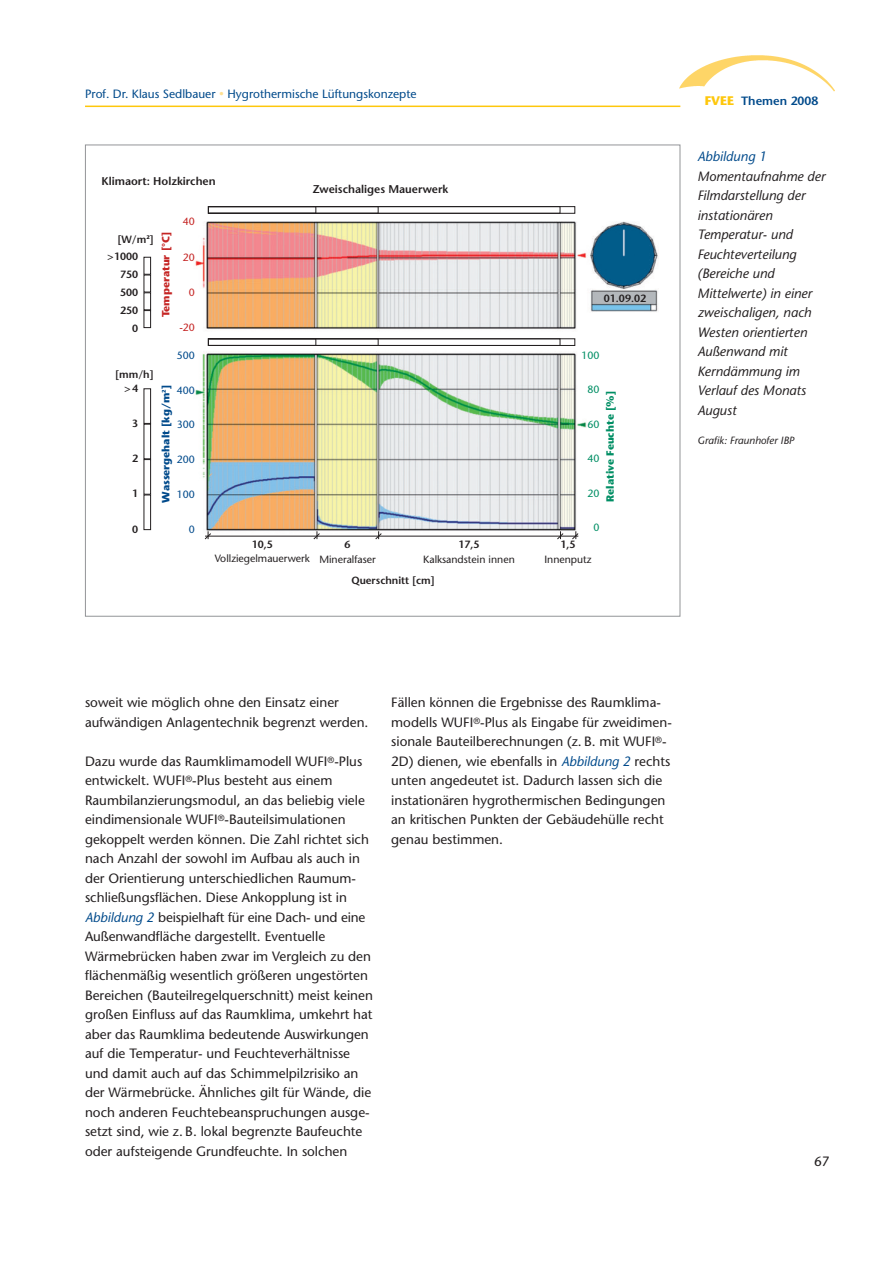
<style>
.page{position:relative;width:893px;height:1263px;background:#fff}
.page>*{position:absolute;margin:0;border:0;box-sizing:border-box;transform-origin:0 0}
.t1{font:13.5px/19.5px "Stone Sans";color:#231f20}
.t2{font:italic 13.5px/19.5px "Stone Sans";color:#231f20}
.t3{font:12px "Stone Sans";color:#004a8b}
.t4{font:600 12px "Stone Sans";color:#004a8b}
.t5{font:600 11.25px "Stone Sans";color:#231f20}
.t6{font:10.5px/15px "Stone Sans";color:#231f20;text-align:center}
.t7{font:600 10.5px/18px "Stone Sans";color:#231f20;text-align:right}
.t8{font:italic 10.5px "Stone Sans";color:#231f20}
.t9{font:700 10.5px "Stone Sans";color:#008e64}
.t10{font:700 10.5px "Stone Sans";color:#004a8b}
.t11{font:10.5px "Stone Sans";color:#004a8b}
.t12{font:700 10.5px "Stone Sans";color:#c52524}
.t13{font:10.5px "Stone Sans";color:#008e64}
.t14{font:10.5px "Stone Sans";color:#c52524}
.t15{font:700 5.25px "Stone Sans";color:#004a8b}
.s1{font-size:9.75px;color:#ffe092}
.s2{font-size:10.5px}
.s3{font-weight:600}
.s4{font-weight:700;font-size:12.45px;color:#fec70c}
.s5{color:#004a8b}
.s6{font-style:italic;color:#004a8b}
</style>
<div class="page">
<img style="left:143px;top:206px;width:515px;height:330px">
<div style="left:208px;top:206px;width:367px;height:8px;border:1px solid #231f20"></div>
<div style="left:208px;top:206px;width:352px;height:8px;border:1px solid #231f20"></div>
<div style="left:208px;top:206px;width:170px;height:8px;border:1px solid #231f20"></div>
<div style="left:208px;top:206px;width:108px;height:8px;border:1px solid #231f20"></div>
<div style="left:208px;top:338px;width:367px;height:8px;border:1px solid #231f20"></div>
<div style="left:208px;top:338px;width:352px;height:8px;border:1px solid #231f20"></div>
<div style="left:208px;top:338px;width:170px;height:8px;border:1px solid #231f20"></div>
<div style="left:208px;top:338px;width:108px;height:8px;border:1px solid #231f20"></div>
<div style="left:144px;top:388px;width:7px;height:36px;border:1px solid #231f20"></div>
<div style="left:144px;top:424px;width:7px;height:35px;border:1px solid #231f20"></div>
<div style="left:144px;top:459px;width:7px;height:36px;border:1px solid #231f20"></div>
<div style="left:144px;top:495px;width:7px;height:35px;border:1px solid #231f20"></div>
<div style="left:144px;top:257px;width:7px;height:18px;border:1px solid #231f20"></div>
<div style="left:144px;top:275px;width:7px;height:17px;border:1px solid #231f20"></div>
<div style="left:144px;top:292px;width:7px;height:18px;border:1px solid #231f20"></div>
<div style="left:144px;top:310px;width:7px;height:18px;border:1px solid #231f20"></div>
<svg style="left:204px;top:531px;width:7px;height:9px"></svg>
<hr style="left:205px;top:536px;width:373px;height:1px;background:#231f20">
<svg style="left:313px;top:531px;width:7px;height:9px"></svg>
<svg style="left:375px;top:531px;width:7px;height:9px"></svg>
<svg style="left:557px;top:531px;width:7px;height:9px"></svg>
<svg style="left:572px;top:531px;width:7px;height:9px"></svg>
<hr style="left:85px;top:106px;width:595px;height:1px;background:#fec70c">
<img style="left:679px;top:55px;width:156px;height:37px">
<p class="t3" style="left:85px;top:89px;width:333px">Prof. Dr. Klaus Sedlbauer <span class="s1">•</span> Hygrothermische Lüftungskonzepte</p>
<p class="t5" style="left:101px;top:176px;width:116px">Klimaort: Holzkirchen</p>
<p class="t7" style="left:118px;top:231px;width:37px">[W/m<sup>2</sup>]</p>
<p class="t7" style="left:107px;top:248px;width:32px">&gt;1000<br>750<br>500<br>250<br>0</p>
<p class="t14" style="left:183px;top:218px;width:14px">40</p>
<p class="t14" style="left:183px;top:253px;width:14px">20</p>
<p class="t14" style="left:189px;top:288px;width:8px">0</p>
<p class="t14" style="left:179px;top:323px;width:17px">-20</p>
<p class="t12" style="left:162px;top:317px;width:87px;rotate:-90deg">Temperatur [°C]</p>
<p class="t5" style="left:313px;top:185px;width:137px">Zweischaliges Mauerwerk</p>
<p class="t7" style="left:604px;top:290px;width:44px">01.09.02</p>
<p class="t7" style="left:115px;top:366px;width:39px">[mm/h]</p>
<p class="t7" style="left:124px;top:380px;width:15px">&gt;4</p>
<p class="t7" style="left:132px;top:415px;width:8px">3</p>
<p class="t7" style="left:132px;top:451px;width:8px">2</p>
<p class="t7" style="left:132px;top:486px;width:8px">1</p>
<p class="t7" style="left:132px;top:521px;width:8px">0</p>
<p class="t13" style="left:581px;top:351px;width:20px">100</p>
<p class="t13" style="left:587px;top:386px;width:14px">80</p>
<p class="t13" style="left:587px;top:420px;width:14px">60</p>
<p class="t13" style="left:587px;top:455px;width:14px">40</p>
<p class="t13" style="left:587px;top:489px;width:14px">20</p>
<p class="t13" style="left:594px;top:524px;width:8px">0</p>
<p class="t11" style="left:177px;top:351px;width:20px">500</p>
<p class="t11" style="left:177px;top:386px;width:20px">400</p>
<p class="t11" style="left:177px;top:421px;width:20px">300</p>
<p class="t11" style="left:177px;top:455px;width:20px">200</p>
<p class="t11" style="left:177px;top:490px;width:20px">100</p>
<p class="t11" style="left:189px;top:525px;width:8px">0</p>
<p class="t15" style="left:162px;top:393px;width:9px;rotate:-90deg">2<span class="s2">]</span></p>
<p class="t10" style="left:162px;top:502px;width:111px;rotate:-90deg">Wassergehalt [kg/m</p>
<p class="t9" style="left:606px;top:502px;width:112px;rotate:-90deg">Relative Feuchte [%]</p>
<p class="t6" style="left:215px;top:539px;width:97px;line-height:13.5px"><span class="s3">10,5<br></span>Vollziegelmauerwerk</p>
<p class="t6" style="left:319px;top:538px;width:58px"><span class="s3">6<br></span>Mineralfaser</p>
<p class="t6" style="left:423px;top:538px;width:93px"><span class="s3">17,5<br></span>Kalksandstein innen</p>
<p class="t6" style="left:544px;top:538px;width:49px"><span class="s3">1,5<br></span>Innenputz</p>
<p class="t7" style="left:351px;top:573px;width:84px">Querschnitt [cm]</p>
<p class="t4" style="left:705px;top:97px;width:115px"><span class="s4">FVEE</span> Themen 2008</p>
<p class="t2" style="left:697px;top:148px;width:129px"><span class="s5">Abbildung 1<br></span>Momentaufnahme der<br>Filmdarstellung der instationären<br>Temperatur- und<br>Feuchte verteilung (Bereiche und<br>Mittelwerte) in einer zweischaligen, nach<br>Westen orientierten<br>Außenwand mit<br>Kerndämmung im<br>Verlauf des Monats<br>August</p>
<p class="t8" style="left:697px;top:436px;width:98px">Grafik: Fraunhofer IBP</p>
<p class="t1" style="left:85px;top:694px;width:285px">soweit wie möglich ohne den Einsatz einer aufwändigen Anlagentechnik begrenzt werden.</p>
<p class="t1" style="left:85px;top:753px;width:289px">Dazu wurde das Raumklimamodell WUFI<sup>®</sup>-Plus entwickelt. WUFI<sup>®</sup>-Plus besteht aus einem Raumbilanzie rungs modul, an das beliebig viele eindimensionale WUFI<sup>®</sup>-Bauteilsimulationen gekoppelt werden können. Die Zahl richtet sich nach Anzahl der sowohl im Aufbau als auch in der Orientierung unterschiedlichen Raum um - schlie ßungs flächen. Diese Ankopplung ist in <span class="s6">Abbildung 2</span> beispielhaft für eine Dach- und eine Außen wand fläche darge stellt. Eventuelle<br>Wärme brücken haben zwar im Vergleich zu den flächenmäßig wesentlich grö ßeren ungestörten Bereichen (Bauteilregelquerschnitt) meist keinen großen Einfluss auf das Raum klima, umkehrt hat aber das Raumklima bedeutende Auswirkungen auf die Temperatur- und Feuchteverhältnisse und damit auch auf das Schimmelpilzrisiko an der Wärmebrücke. Ähnli ches gilt für Wände, die noch anderen Feuchtebeanspruchungen aus ge&shy;setzt sind, wie z. B. lokal begrenzte Bau feuch te oder aufsteigende Grundfeuchte. In solchen</p>
<p class="t1" style="left:391px;top:694px;width:282px">Fällen können die Ergeb nisse des Raumklima&shy;modells WUFI<sup>®</sup>-Plus als Eingabe für zweidimen - sio nale Bauteilberechnun gen (z. B. mit WUFI<sup>®</sup>- 2D) dienen, wie ebenfalls in <span class="s6">Abbildung 2</span> rechts unten angedeutet ist. Dadurch lassen sich die instationären hygrothermischen Bedingungen an kritischen Punkten der Gebäudehülle recht genau bestimmen.</p>
<p class="t1" style="left:814px;top:1152px;width:17px">67</p>
</div>
